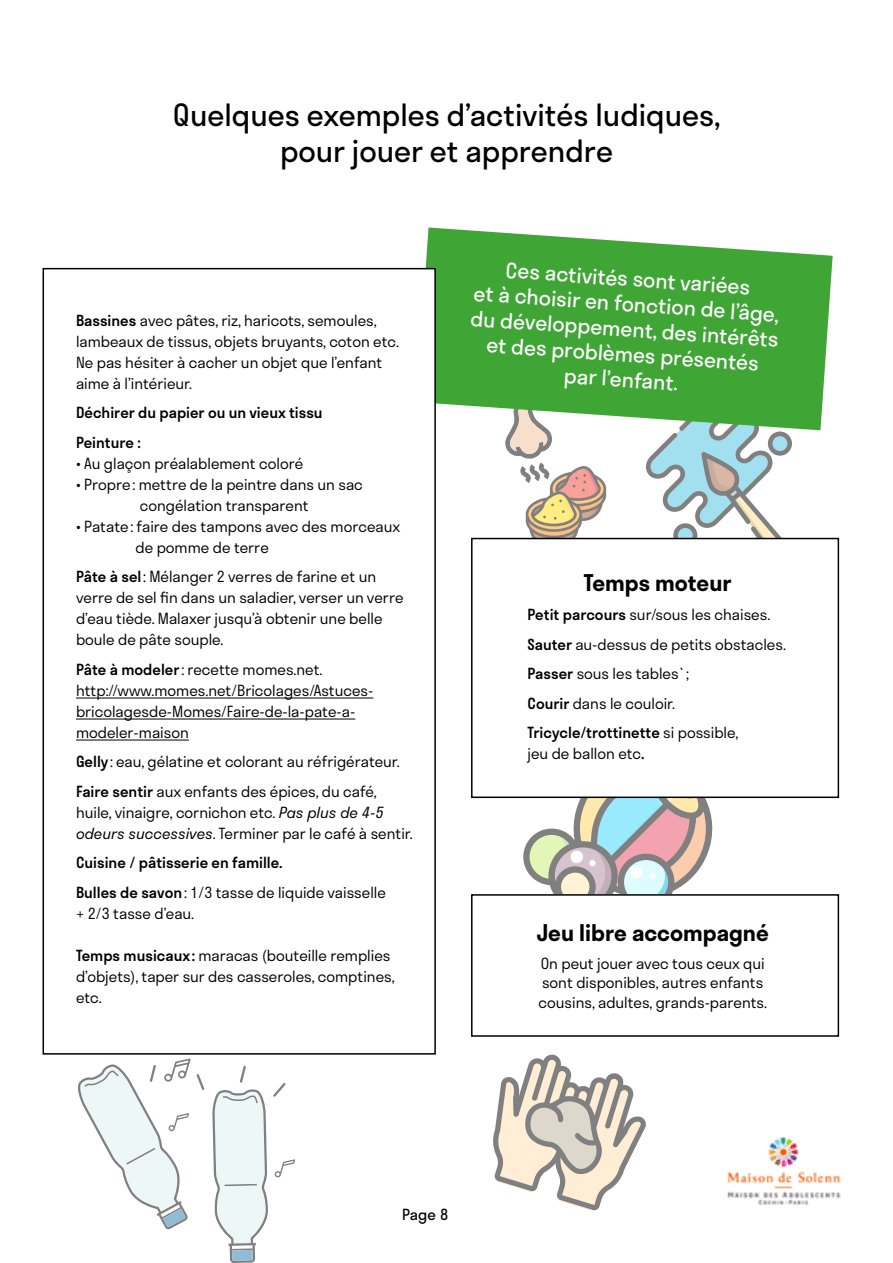
<style>
.page{position:relative;width:893px;height:1263px;background:#fff}
.page>*{position:absolute;margin:0;border:0;box-sizing:border-box;transform-origin:0 0}
.t1{font:30px/36px "Stratos";color:#000;text-align:center}
.t2{font:600 22.5px "Stratos";color:#000}
.t3{font:21px/25.2px "Stratos";color:#fff;text-align:center}
.t4{font:300 15px/21px "Stratos";color:#000}
.t5{font:500 15px/29.5px "Stratos";color:#000}
.t6{font:15px "Stratos";color:#000}
.s1{font-weight:500}
.s2{font-style:italic}
.s3{font-weight:300}
</style>
<div class="page">
<img style="left:727px;top:1137px;width:114px;height:68px">
<svg style="left:503px;top:430px;width:103px;height:108px"></svg>
<svg style="left:493px;top:1054px;width:153px;height:157px"></svg>
<svg style="left:646px;top:430px;width:146px;height:108px"></svg>
<svg style="left:523px;top:798px;width:199px;height:96px"></svg>
<svg style="left:416px;top:227px;width:417px;height:203px;background:#5bb253"></svg>
<svg style="left:212px;top:1065px;width:83px;height:198px"></svg>
<svg style="left:78px;top:1058px;width:126px;height:172px"></svg>
<div style="left:43px;top:269px;width:392px;height:785px;background:#fff"></div>
<div style="left:43px;top:268px;width:393px;height:786px;border:2px solid #000"></div>
<div style="left:471px;top:538px;width:368px;height:260px;border:2px solid #000"></div>
<hr style="left:76px;top:698px;width:297px;height:1px;background:#000">
<hr style="left:76px;top:719px;width:279px;height:1px;background:#000">
<hr style="left:76px;top:740px;width:113px;height:1px;background:#000">
<div style="left:471px;top:894px;width:368px;height:143px;border:2px solid #000"></div>
<h1 class="t1" style="left:173px;top:96px;width:549px">Quelques exemples d’activités ludiques, pour jouer et apprendre</h1>
<p class="t4" style="left:76px;top:309px;width:324px"><span class="s1">Bassines</span> avec pâtes, riz, haricots, semoules, lambeaux de tissus, objets bruyants, coton etc.<br>Ne pas hésiter à cacher un objet que l’enfant aime à l’intérieur.</p>
<p class="t5" style="left:76px;top:397px;width:248px">Déchirer du papier ou un vieux tissu<br>Peinture :</p>
<p class="t4" style="left:76px;top:452px;width:229px">• Au glaçon préalablement coloré</p>
<p class="t4" style="left:140px;top:473px;width:225px;text-indent:-64px">• Propre: mettre de la peintre dans un sac congélation transparent</p>
<p class="t4" style="left:136px;top:515px;width:266px;text-indent:-60px">• Patate: faire des tampons avec des morceaux de pomme de terre</p>
<p class="t4" style="left:76px;top:566px;width:329px"><span class="s1">Pâte à sel</span>: Mélanger 2 verres de farine et un verre de sel fin dans un saladier, verser un verre d’eau tiède. Malaxer jusqu’à obtenir une belle boule de pâte souple.</p>
<p class="t4" style="left:76px;top:658px;width:299px"><span class="s1">Pâte à modeler</span> : recette momes.net. http://www.momes.net/Bricolages/Astuces&shy;bricolagesde-Momes/Faire-de-la-pate-a&shy;modeler-maison</p>
<p class="t4" style="left:76px;top:746px;width:325px;line-height:29.5px"><span class="s1">Gelly</span>: eau, gélatine et colorant au réfrigérateur.<br><span class="s1">Faire sentir</span> aux enfants des épices, du café,</p>
<p class="t4" style="left:76px;top:801px;width:338px">huile, vinaigre, cornichon etc. <span class="s2">Pas plus de 4-5 odeurs successives</span>. Terminer par le café à sentir.</p>
<p class="t5" style="left:76px;top:847px;width:311px">Cuisine / pâtisserie en famille.<br>Bulles de savon<span class="s3">: 1/3 tasse de liquide vaisselle</span></p>
<p class="t4" style="left:76px;top:902px;width:120px">+ 2/3 tasse d’eau.</p>
<p class="t4" style="left:76px;top:944px;width:320px"><span class="s1">Temps musicaux:</span> maracas (bouteille remplies d’objets), taper sur des casseroles, comptines, etc.</p>
<h3 class="t3" style="left:475px;top:254px;width:310px;rotate:4deg">Ces activités sont variées<br>et à choisir en fonction de l’âge, du développement, des intérêts et des problèmes présentés par l’enfant.</h3>
<h2 class="t2" style="left:584px;top:564px;width:149px">Temps moteur</h2>
<p class="t4" style="left:527px;top:599px;width:260px;line-height:29.5px"><span class="s1">Petit parcours</span> sur/sous les chaises.<br><span class="s1">Sauter</span> au-dessus de petits obstacles.<br><span class="s1">Passer</span> sous les tables`;<br><span class="s1">Courir</span> dans le couloir.<br><span class="s1">Tricycle/trottinette</span> si possible,</p>
<p class="t4" style="left:527px;top:743px;width:119px">jeu de ballon etc<span class="s1">.</span></p>
<h2 class="t2" style="left:537px;top:914px;width:234px">Jeu libre accompagné</h2>
<p class="t4" style="left:539px;top:953px;width:230px;line-height:19.5px">On peut jouer avec tous ceux qui sont disponibles, autres enfants cousins, adultes, grands-parents.</p>
<p class="t6" style="left:402px;top:1203px;width:48px">Page 8</p>
</div>
